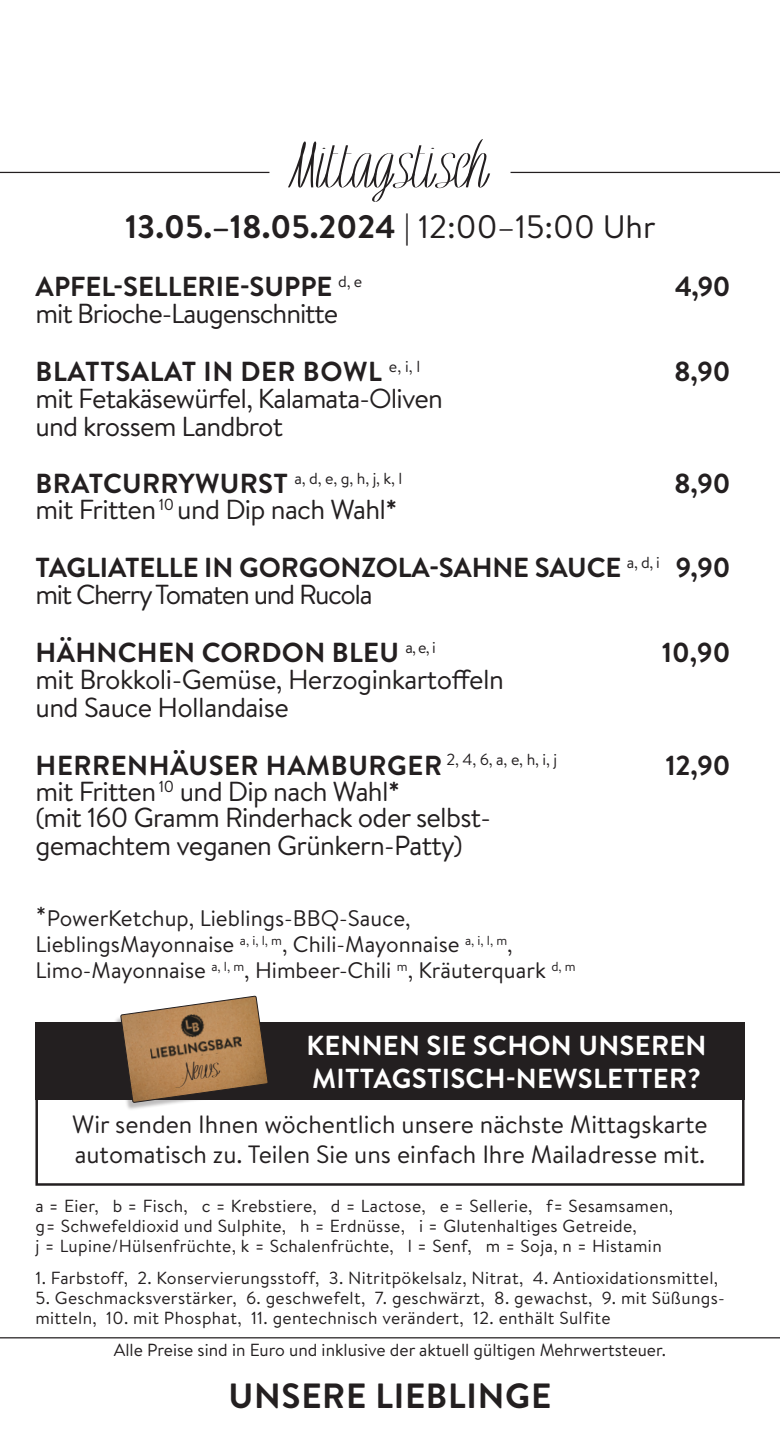
<style>
.page{position:relative;width:780px;height:1453px;background:#fff}
.page>*{position:absolute;margin:0;border:0;box-sizing:border-box;transform-origin:0 0}
.t1{font:62.5px "Rachele Ribbon Black Ultr Cd";color:#231f20}
.t2{font:700 35px "Brandon Text";letter-spacing:.02em;color:#231f20}
.t3{font:700 32.5px "Brandon Text";color:#231f20}
.zutaten_beilagen{font:27.5px/27px "Brandon Text";letter-spacing:-.025em;color:#231f20}
.gericht{font:700 27.5px "Brandon Text";color:#231f20}
.Zutaten{font:27.5px/27.5px "Brandon Text";letter-spacing:-.035em;color:#231f20}
.gericht-2{font:700 27.5px "Brandon Text";letter-spacing:.02em;color:#231f20}
.t4{font:700 27.5px "Brandon Text";letter-spacing:.01em;color:#fff}
.t5{font:25px/30px "Brandon Text";color:#231f20}
.zutaten_beilagen-2{font:25px "Rachele Ribbon Black Ultr Cd";color:#231f20}
.t6{font:22.5px "Brandon Text";color:#231f20}
.essen{font:17.5px/20px "Brandon Text";letter-spacing:.02em;color:#231f20}
.essen-2{font:17.5px "Brandon Text";color:#231f20}
.gericht-3{font:16px "Brandon Text";color:#231f20}
.s1{font-weight:400}
.s2{font-weight:700;font-size:27.5px}
.s3{font-weight:700}
.s4{font-size:27.5px}
</style>
<div class="page">
<div style="left:35px;top:1022px;width:709px;height:78px;background:#231f20"></div>
<hr style="left:510px;top:172px;width:270px;height:1px;background:#231f20">
<hr style="left:0;top:1337px;width:780px;height:1px;background:#231f20">
<hr style="left:0;top:172px;width:269px;height:1px;background:#231f20">
<div style="left:35px;top:1097px;width:709px;height:89px;border:2px solid #231f20"></div>
<div style="left:114px;top:998px;width:153px;height:113px;background:#231f20;opacity:.3"></div>
<svg style="left:38px;top:996px;width:230px;height:106px"></svg>
<img style="left:146px;top:1008px;width:96px;height:55px">
<p class="t1" style="left:290px;top:129px;width:201px">Mittagstisch</p>
<p class="t3" style="left:125px;top:204px;width:532px">13.05.–18.05.2024 <span class="s1">| 12:00–15:00 Uhr</span></p>
<p class="gericht" style="left:36px;top:267px;width:328px">APFEL-SELLERIE-SUPPE <sup>d,</sup> <sup>e</sup></p>
<p class="gericht" style="left:674px;top:267px;width:57px">4,90</p>
<p class="Zutaten" style="left:35px;top:299px;width:304px">mit Brioche-Laugenschnitte</p>
<p class="gericht-2" style="left:36px;top:352px;width:386px">BLATTSALAT IN DER BOWL <sup>e,</sup> <sup>i,</sup> <sup>l</sup></p>
<p class="gericht" style="left:674px;top:352px;width:58px">8,90</p>
<p class="zutaten_beilagen" style="left:35px;top:384px;width:409px">mit Fetakäsewürfel, Kalamata-Oliven und krossem Landbrot</p>
<p class="gericht-3" style="left:36px;top:467px;width:368px"><span class="s2">BRATCURRYWURST</span> a, d, e, g, h, j, k, l</p>
<p class="gericht" style="left:674px;top:464px;width:58px">8,90</p>
<p class="zutaten_beilagen" style="left:35px;top:495px;width:363px">mit Fritten <sup>10</sup> und Dip nach Wahl<span class="s3">*</span></p>
<p class="gericht" style="left:36px;top:548px;width:696px">TAGLIATELLE IN GORGONZOLA-SAHNE SAUCE <sup>a,</sup> <sup>d,</sup> <sup>i</sup> 9,90</p>
<p class="Zutaten" style="left:35px;top:580px;width:339px">mit Cherry Tomaten und Rucola</p>
<p class="gericht" style="left:36px;top:633px;width:401px">HÄHNCHEN CORDON BLEU <sup>a,</sup> <sup>e,</sup> <sup>i</sup></p>
<p class="gericht" style="left:662px;top:633px;width:70px">10,90</p>
<p class="Zutaten" style="left:35px;top:665px;width:470px">mit Brokkoli-Gemüse, Herzoginkartoffeln und Sauce Hollandaise</p>
<p class="gericht-2" style="left:36px;top:746px;width:523px">HERRENHÄUSER HAMBURGER <sup>2,</sup> <sup>4,</sup> <sup>6,</sup> <sup>a,</sup> <sup>e,</sup> <sup>h,</sup> <sup>i,</sup> <sup>j</sup></p>
<p class="gericht" style="left:665px;top:746px;width:66px">12,90</p>
<p class="zutaten_beilagen" style="left:35px;top:777px;width:457px">mit Fritten <sup>10</sup> und Dip nach Wahl<span class="s3">*<br></span>(mit 160 Gramm Rinderhack oder selbst&shy;gemachtem veganen Grünkern-Patty)</p>
<p class="t6" style="left:35px;top:902px;width:377px"><span class="s4">*</span>PowerKetchup, Lieblings-BBQ-Sauce,</p>
<p class="t6" style="left:35px;top:929px;width:478px">LieblingsMayonnaise <sup>a,</sup> <sup>i,</sup> <sup>l,</sup> <sup>m</sup>, Chili-Mayonnaise <sup>a,</sup> <sup>i,</sup> <sup>l,</sup> <sup>m</sup>,</p>
<p class="t6" style="left:35px;top:955px;width:541px">Limo-Mayonnaise <sup>a,</sup> <sup>l,</sup> <sup>m</sup>, Himbeer-Chili <sup>m</sup>, Kräuterquark <sup>d,</sup> <sup>m</sup></p>
<p class="zutaten_beilagen-2" style="left:182px;top:1057px;width:37px;rotate:-8deg">News</p>
<p class="t4" style="left:306px;top:1027px;width:401px">KENNEN SIE SCHON UNSEREN</p>
<p class="t4" style="left:312px;top:1060px;width:390px">MITTAGSTISCH-NEWSLETTER?</p>
<p class="t5" style="left:72px;top:1108px;width:637px">Wir senden Ihnen wöchentlich unsere nächste Mittagskarte automatisch zu. Teilen Sie uns einfach Ihre Mailadresse mit.</p>
<p class="essen" style="left:35px;top:1196px;width:639px">a = Eier, b = Fisch, c = Krebstiere, d = Lactose, e = Sellerie, f= Sesamsamen, g= Schwefeldioxid und Sulphite, h = Erdnüsse, i = Glutenhaltiges Getreide,<br>j = Lupine/Hülsenfrüchte, k = Schalenfrüchte, l = Senf, m = Soja, n = Histamin</p>
<p class="essen" style="left:35px;top:1268px;width:684px">1. Farbstoff, 2. Konservierungsstoff, 3. Nitritpökelsalz, Nitrat, 4. Antioxidationsmittel,</p>
<p class="essen" style="left:35px;top:1288px;width:690px">5. Geschmacksverstärker, 6. geschwefelt, 7. geschwärzt, 8. gewachst, 9. mit Süßungs&shy;mitteln, 10. mit Phosphat, 11. gentechnisch verändert, 12. enthält Sulfite</p>
<p class="essen-2" style="left:114px;top:1337px;width:554px">Alle Preise sind in Euro und inklusive der aktuell gültigen Mehrwertsteuer.</p>
<p class="t2" style="left:228px;top:1372px;width:324px">UNSERE LIEBLINGE</p>
</div>
